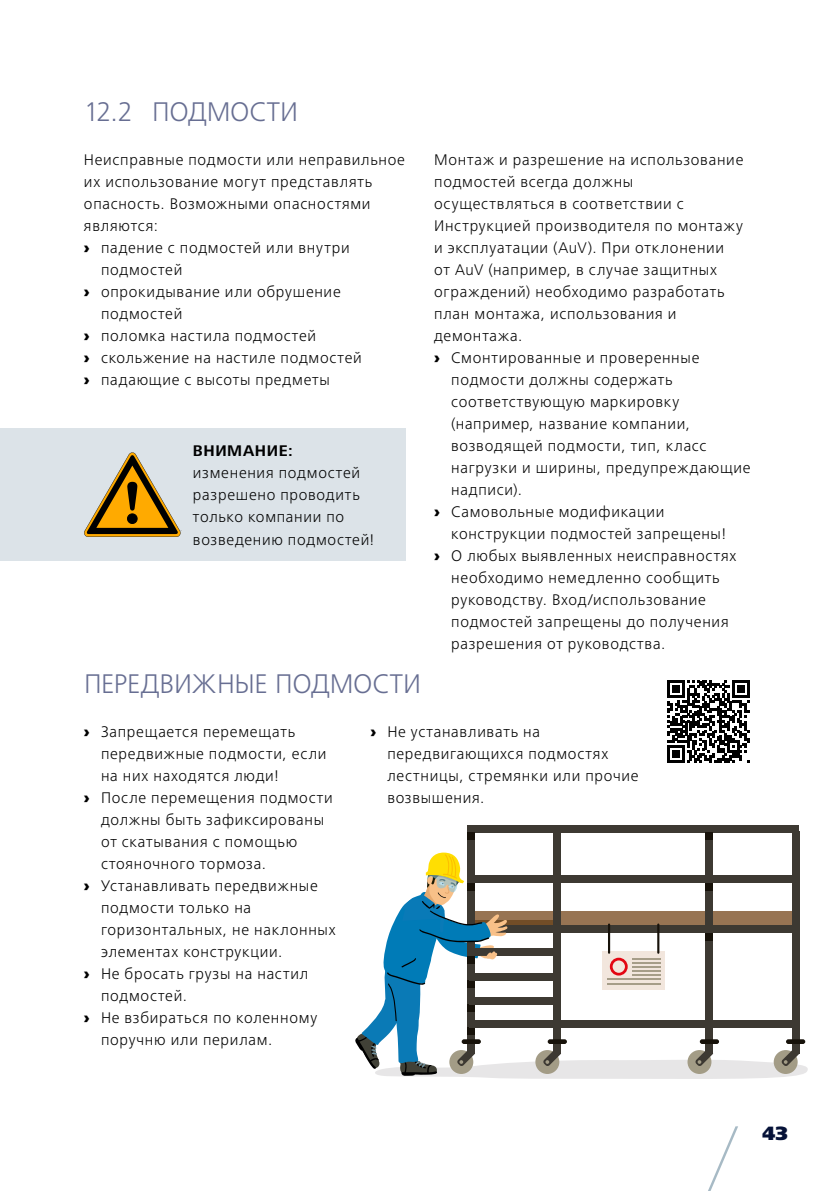
<style>
.page{position:relative;width:840px;height:1191px;background:#fff}
.page>*{position:absolute;margin:0;border:0;box-sizing:border-box;transform-origin:0 0}
.t1{font:300 28px "Frutiger Next LTW1 G";letter-spacing:-.01em;color:#676e92}
.t2{font:900 20px "Frutiger Next LTW1 G";color:#061238}
.t3{font:300 16px/22px "Frutiger Next LTW1 G";letter-spacing:.045em;color:#000}
.t4{font:700 16px "Frutiger Next LTW1 G";letter-spacing:.035em;color:#000}
.s1{font-weight:900}
</style>
<div class="page">
<div style="left:467px;top:825px;width:332px;height:7px;background:#3d3932"></div>
<div style="left:791px;top:831px;width:8px;height:222px;background:#3d3932"></div>
<div style="left:467px;top:831px;width:8px;height:222px;background:#3d3932"></div>
<div style="left:553px;top:831px;width:7px;height:222px;background:#3d3932"></div>
<div style="left:705px;top:831px;width:7px;height:222px;background:#3d3932"></div>
<div style="left:705px;top:832px;width:7px;height:8px;background:#17120a"></div>
<div style="left:467px;top:832px;width:8px;height:8px;background:#17120a"></div>
<svg style="left:355px;top:852px;width:452px;height:227px"></svg>
<div style="left:0;top:429px;width:405px;height:132px;background:#dce3e8"></div>
<svg style="left:84px;top:452px;width:97px;height:85px"></svg>
<svg style="left:667px;top:680px;width:82px;height:83px"></svg>
<svg style="left:708px;top:1126px;width:29px;height:65px"></svg>
<h1 class="t1" style="left:84px;top:95px;width:215px">12.2 ПОДМОСТИ</h1>
<p class="t3" style="left:84px;top:148px;width:322px">Неисправные подмости или неправильное</p>
<p class="t3" style="left:84px;top:170px;width:290px">их использование могут представлять</p>
<p class="t3" style="left:84px;top:192px;width:288px">опасность. Возможными опасностями</p>
<p class="t3" style="left:84px;top:214px;width:76px">являются:</p>
<p class="t3" style="left:84px;top:236px;width:267px"><span class="s1">›</span> падение с подмостей или внутри</p>
<p class="t3" style="left:101px;top:258px;width:83px">подмостей</p>
<p class="t3" style="left:84px;top:280px;width:258px"><span class="s1">›</span> опрокидывание или обрушение</p>
<p class="t3" style="left:101px;top:302px;width:83px">подмостей</p>
<p class="t3" style="left:84px;top:324px;width:233px"><span class="s1">›</span> поломка настила подмостей</p>
<p class="t3" style="left:84px;top:346px;width:279px"><span class="s1">›</span> скольжение на настиле подмостей</p>
<p class="t3" style="left:84px;top:368px;width:247px"><span class="s1">›</span> падающие с высоты предметы</p>
<p class="t4" style="left:193px;top:442px;width:101px">ВНИМАНИЕ:</p>
<p class="t3" style="left:193px;top:462px;width:182px">изменения подмостей разрешено проводить только компании по возведению подмостей!</p>
<p class="t3" style="left:434px;top:148px;width:310px">Монтаж и разрешение на использование</p>
<p class="t3" style="left:434px;top:170px;width:200px">подмостей всегда должны</p>
<p class="t3" style="left:434px;top:192px;width:251px">осуществляться в соответствии с</p>
<p class="t3" style="left:434px;top:214px;width:310px">Инструкцией производителя по монтажу</p>
<p class="t3" style="left:434px;top:236px;width:291px">и эксплуатации (AuV). При отклонении</p>
<p class="t3" style="left:434px;top:258px;width:284px">от AuV (например, в случае защитных</p>
<p class="t3" style="left:434px;top:280px;width:292px">ограждений) необходимо разработать</p>
<p class="t3" style="left:434px;top:302px;width:244px">план монтажа, использования и</p>
<p class="t3" style="left:434px;top:324px;width:90px">демонтажа.</p>
<p class="t3" style="left:434px;top:346px;width:266px"><span class="s1">›</span> Смонтированные и проверенные</p>
<p class="t3" style="left:451px;top:368px;width:223px">подмости должны содержать</p>
<p class="t3" style="left:451px;top:390px;width:229px">соответствующую маркировку</p>
<p class="t3" style="left:451px;top:412px;width:240px">(например, название компании,</p>
<p class="t3" style="left:451px;top:434px;width:256px">возводящей подмости, тип, класс</p>
<p class="t3" style="left:451px;top:456px;width:301px">нагрузки и ширины, предупреждающие</p>
<p class="t3" style="left:451px;top:478px;width:72px">надписи).</p>
<p class="t3" style="left:434px;top:500px;width:232px"><span class="s1">›</span> Самовольные модификации</p>
<p class="t3" style="left:451px;top:522px;width:276px">конструкции подмостей запрещены!</p>
<p class="t3" style="left:434px;top:544px;width:303px"><span class="s1">›</span> О любых выявленных неисправностях</p>
<p class="t3" style="left:451px;top:566px;width:270px">необходимо немедленно сообщить</p>
<p class="t3" style="left:451px;top:588px;width:256px">руководству. Вход/использование</p>
<p class="t3" style="left:451px;top:610px;width:279px">подмостей запрещены до получения</p>
<p class="t3" style="left:451px;top:632px;width:215px">разрешения от руководства.</p>
<h1 class="t1" style="left:84px;top:667px;width:338px">ПЕРЕДВИЖНЫЕ ПОДМОСТИ</h1>
<p class="t3" style="left:84px;top:720px;width:212px"><span class="s1">›</span> Запрещается перемещать</p>
<p class="t3" style="left:101px;top:742px;width:227px">передвижные подмости, если</p>
<p class="t3" style="left:101px;top:764px;width:179px">на них находятся люди!</p>
<p class="t3" style="left:84px;top:786px;width:250px"><span class="s1">›</span> После перемещения подмости</p>
<p class="t3" style="left:101px;top:808px;width:224px">должны быть зафиксированы</p>
<p class="t3" style="left:101px;top:830px;width:197px">от скатывания с помощью</p>
<p class="t3" style="left:101px;top:852px;width:166px">стояночного тормоза.</p>
<p class="t3" style="left:84px;top:874px;width:235px"><span class="s1">›</span> Устанавливать передвижные</p>
<p class="t3" style="left:101px;top:896px;width:152px">подмости только на</p>
<p class="t3" style="left:101px;top:918px;width:236px">горизонтальных, не наклонных</p>
<p class="t3" style="left:101px;top:940px;width:183px">элементах конструкции.</p>
<p class="t3" style="left:84px;top:962px;width:226px"><span class="s1">›</span> Не бросать грузы на настил</p>
<p class="t3" style="left:101px;top:984px;width:87px">подмостей.</p>
<p class="t3" style="left:84px;top:1006px;width:235px"><span class="s1">›</span> Не взбираться по коленному</p>
<p class="t3" style="left:101px;top:1028px;width:173px">поручню или перилам.</p>
<p class="t3" style="left:387px;top:720px;width:253px;text-indent:-17px"><span class="s1">›</span> Не устанавливать на передвигающихся подмостях лестницы, стремянки или прочие возвышения.</p>
<p class="t2" style="left:761px;top:1121px;width:28px">43</p>
</div>
